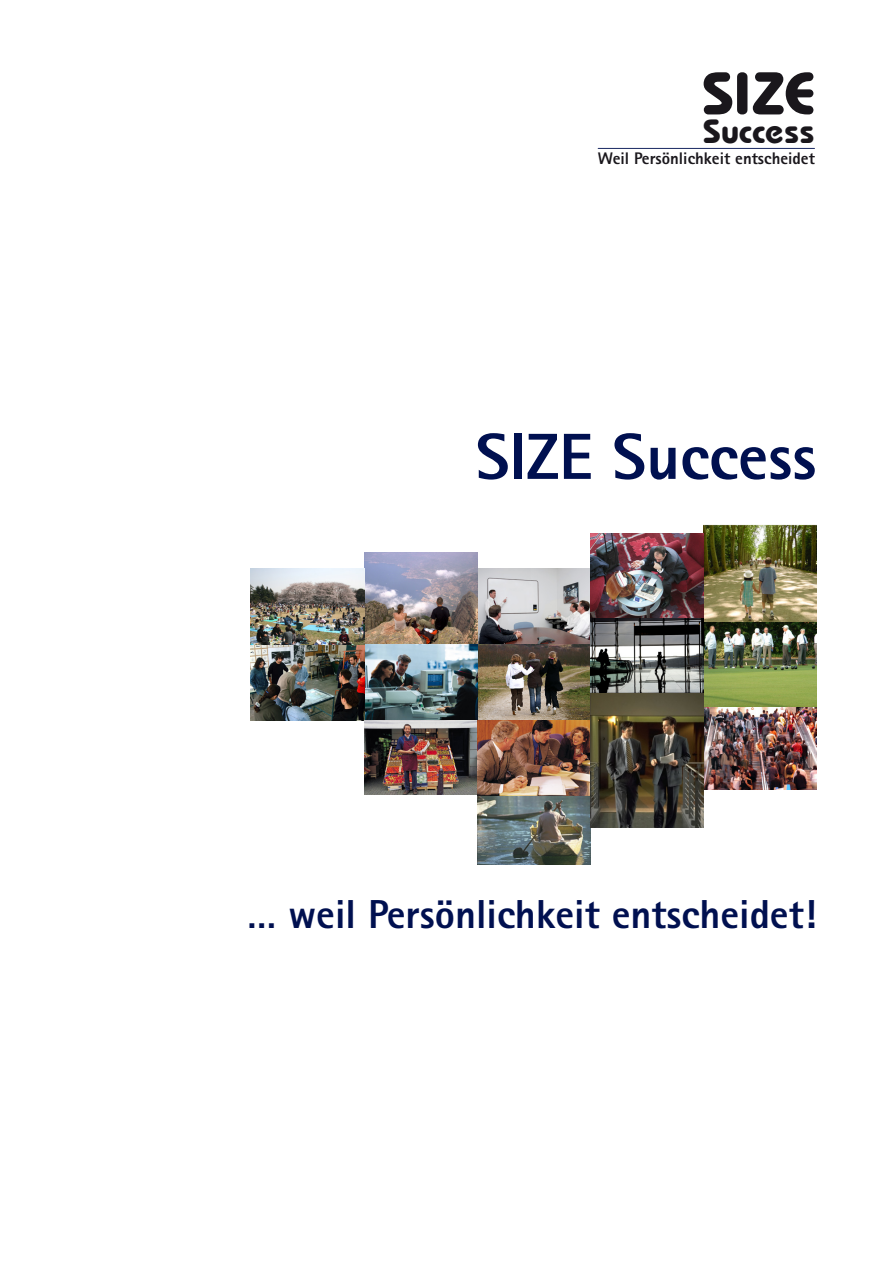
<style>
.page{position:relative;width:893px;height:1263px;background:#fff}
.page>*{position:absolute;margin:0;border:0;box-sizing:border-box;transform-origin:0 0}
.Titel_rechts{font:800 65.25px "Rotis Sans Serif Std";color:#001050}
.Titel_rechts-2{font:800 40.5px "Rotis Sans Serif Std";color:#001050}
.t1{font:35.4px "Bauhaus Itc T Bold Ro 1";color:#1a171c}
.t2{font:800 16.8px "Rotis Sans Serif Std";color:#1a171c}
</style>
<div class="page">
<svg style="left:704px;top:72px;width:109px;height:42px"></svg>
<svg style="left:598px;top:148px;width:217px;height:1px"></svg>
<img style="left:703px;top:524px;width:113px;height:99px">
<img style="left:477px;top:569px;width:113px;height:221px">
<img style="left:364px;top:552px;width:113px;height:243px">
<img style="left:251px;top:569px;width:113px;height:151px">
<img style="left:477px;top:790px;width:113px;height:75px">
<img style="left:704px;top:623px;width:112px;height:167px">
<img style="left:590px;top:533px;width:114px;height:294px">
<p class="t1" style="left:703px;top:111px;width:113px">Success</p>
<p class="t2" style="left:598px;top:148px;width:219px">Weil Persönlichkeit entscheidet</p>
<p class="Titel_rechts" style="left:476px;top:415px;width:342px">SIZE Success</p>
<p class="Titel_rechts-2" style="left:247px;top:889px;width:571px">… weil Persönlichkeit entscheidet!</p>
</div>
